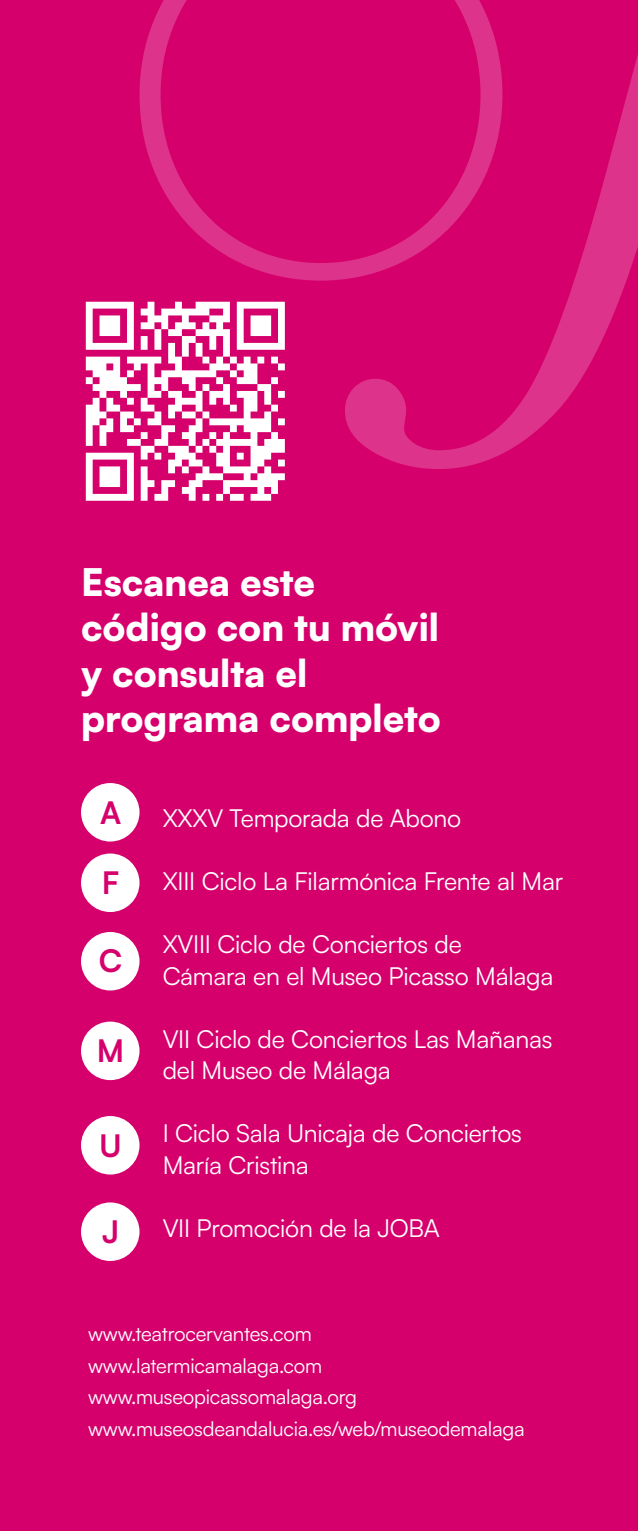
<style>
.page{position:relative;width:638px;height:1531px;background:#d6006d}
.page>*{position:absolute;margin:0;border:0;box-sizing:border-box;transform-origin:0 0}
.t1{font:900 37.8px/45.2px "Satoshi";color:#fff}
.t2{font:700 31.05px "Satoshi";color:#d6006d}
.t3{font:24.75px/31.5px "Satoshi";letter-spacing:-.01em;color:#fff}
.t4{font:20.25px/31.5px "Satoshi";letter-spacing:-.01em;color:#fff}
</style>
<div class="page">
<svg style="left:86px;top:302px;width:199px;height:199px"></svg>
<div style="left:81px;top:783px;width:58px;height:58px;background:#fff;border-radius:50%"></div>
<div style="left:81px;top:853px;width:58px;height:59px;background:#fff;border-radius:50%"></div>
<div style="left:81px;top:932px;width:58px;height:58px;background:#fff;border-radius:50%"></div>
<div style="left:81px;top:1021px;width:58px;height:59px;background:#fff;border-radius:50%"></div>
<div style="left:81px;top:1116px;width:58px;height:58px;background:#fff;border-radius:50%"></div>
<div style="left:81px;top:1202px;width:58px;height:59px;background:#fff;border-radius:50%"></div>
<svg style="left:139px;top:0;width:206px;height:281px"></svg>
<svg style="left:345px;top:0;width:293px;height:469px"></svg>
<h1 class="t1" style="left:81px;top:557px;width:361px">Escanea este código con tu móvil y consulta el programa completo</h1>
<p class="t2" style="left:100px;top:790px;width:23px">A</p>
<p class="t2" style="left:102px;top:860px;width:19px">F</p>
<p class="t2" style="left:99px;top:938px;width:25px">C</p>
<p class="t2" style="left:97px;top:1028px;width:29px">M</p>
<p class="t2" style="left:99px;top:1122px;width:24px">U</p>
<p class="t2" style="left:102px;top:1209px;width:19px">J</p>
<p class="t3" style="left:163px;top:801px;width:300px">XXXV Temporada de Abono</p>
<p class="t3" style="left:163px;top:864px;width:402px">XIII Ciclo La Filarmónica Frente al Mar</p>
<p class="t3" style="left:163px;top:927px;width:392px">XVIII Ciclo de Conciertos de<br>Cámara en el Museo Picasso Málaga</p>
<p class="t3" style="left:163px;top:1022px;width:391px">VII Ciclo de Conciertos Las Mañanas del Museo de Málaga</p>
<p class="t3" style="left:163px;top:1116px;width:361px">I Ciclo Sala Unicaja de Conciertos<br>María Cristina</p>
<p class="t3" style="left:163px;top:1211px;width:278px">VII Promoción de la JOBA</p>
<p class="t4" style="left:88px;top:1317px;width:438px">www.teatrocervantes.com www.latermicamalaga.com www.museopicassomalaga.org www.museosdeandalucia.es/web/museodemalaga</p>
</div>
